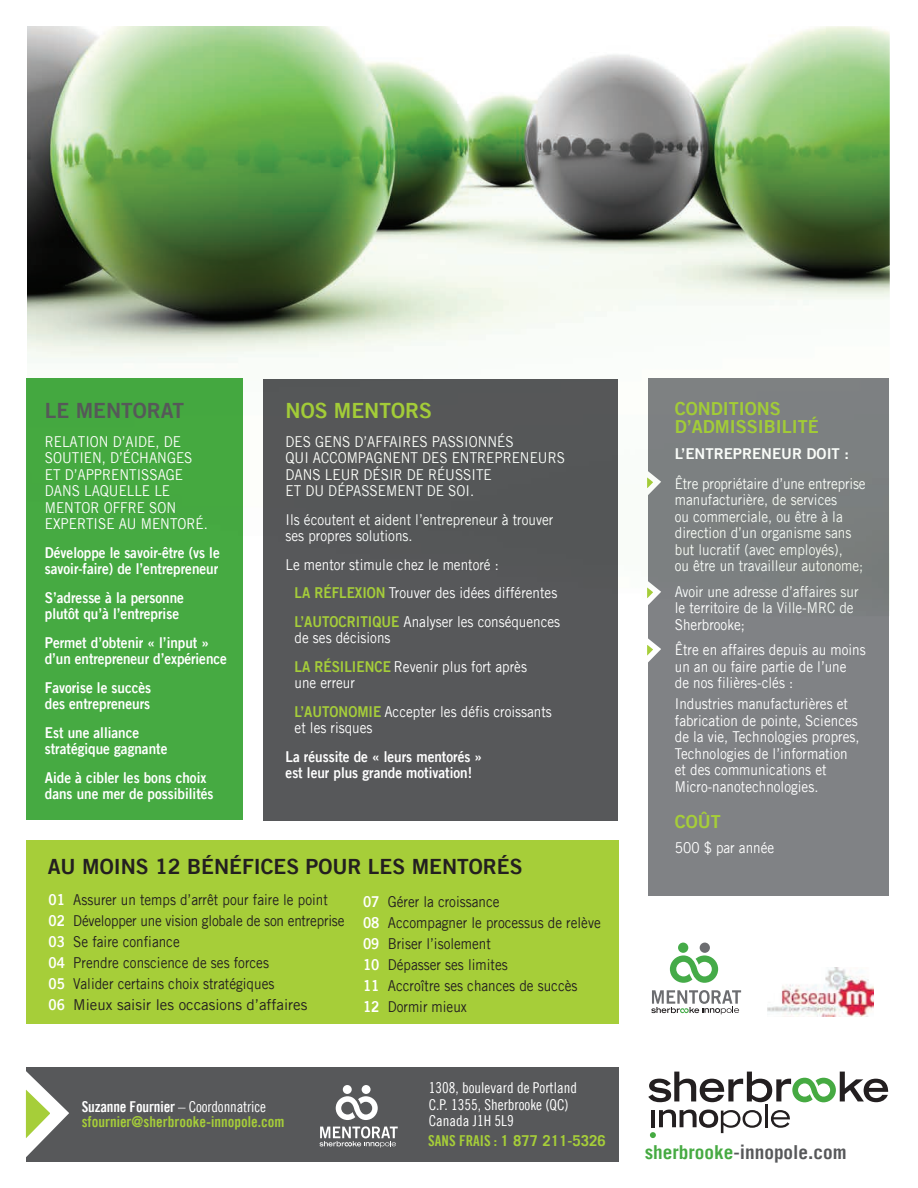
<style>
.page{position:relative;width:918px;height:1188px;background:#fff}
.page>*{position:absolute;margin:0;border:0;box-sizing:border-box;transform-origin:0 0}
.t1{font:21px "Trade Gothic LT Bold Two";color:#231f20}
.t2{font:21px "Trade Gothic LT Bold Two";color:#58595b}
.t3{font:21px "Trade Gothic LT Bold Two";color:#a5cd3a}
.t4{font:700 19.2px "Trade Gothic LT";color:#57585a}
.t5{font:18px/18px "Trade Gothic LT Bold Two";color:#a6ce39}
.t6{font:15px/16.5px "Trade Gothic LT";color:#fff;scale:.9 1}
.t7{font:15px/21px "Trade Gothic LT";color:#231f20;scale:.9 1}
.t8{font:15px/16.5px "Trade Gothic LT Bold Two";color:#fff;scale:.9 1}
.t9{font:15px/15px "Trade Gothic LT Bold Cond Twenty";color:#a6ce39}
.t10{font:15px/16.5px "Trade Gothic LT Cond Eighteen";color:#fff}
.t11{font:700 15px "Trade Gothic LT";color:#a6ce39}
.t12{font:15px "Trade Gothic LT Bold Two";color:#fff}
.s1{font-family:"Trade Gothic LT Bold Two";color:#a5cd3a}
.s2{font-family:"Trade Gothic LT Bold Two";color:#fff}
.s3{color:#fff}
.s4{font-family:"Trade Gothic LT Cond Eighteen";color:#fff}
.s5{font-family:"Trade Gothic LT Bold Cond Twenty";font-weight:400}
.s6{color:#46aa42}
</style>
<div class="page">
<div style="left:26px;top:379px;width:217px;height:441px;background:#46aa42"></div>
<div style="left:26px;top:840px;width:592px;height:184px;background:#a6ce39"></div>
<div style="left:263px;top:379px;width:355px;height:441px;background:#57585a"></div>
<div style="left:649px;top:378px;width:240px;height:518px;background:#808285"></div>
<svg style="left:647px;top:631px;width:14px;height:45px"></svg>
<hr style="left:765px;top:1104px;width:3px;height:23px;background:#231f20">
<svg style="left:771px;top:1110px;width:19px;height:18px"></svg>
<svg style="left:650px;top:1110px;width:112px;height:28px"></svg>
<svg style="left:648px;top:1072px;width:240px;height:30px"></svg>
<div style="left:26px;top:1067px;width:593px;height:94px;background:#57585a"></div>
<svg style="left:25px;top:1071px;width:54px;height:91px"></svg>
<img style="left:27px;top:27px;width:863px;height:589px">
<svg style="left:336px;top:1096px;width:42px;height:24px"></svg>
<div style="left:362px;top:1085px;width:9px;height:9px;background:#fff;border-radius:50%"></div>
<div style="left:343px;top:1085px;width:9px;height:9px;background:#fff;border-radius:50%"></div>
<svg style="left:319px;top:1126px;width:79px;height:22px"></svg>
<img style="left:767px;top:968px;width:106px;height:48px">
<svg style="left:670px;top:955px;width:48px;height:28px"></svg>
<div style="left:700px;top:943px;width:10px;height:10px;background:#6c6d70;border-radius:50%"></div>
<div style="left:678px;top:943px;width:10px;height:10px;background:#45ab48;border-radius:50%"></div>
<svg style="left:651px;top:990px;width:90px;height:24px"></svg>
<h1 class="t2" style="left:45px;top:398px;width:141px">LE MENTORAT</h1>
<p class="t6" style="left:45px;top:433px;width:183px">RELATION D’AIDE, DE<br>SOUTIEN, D’ÉCHANGES<br>ET D’APPRENTISSAGE<br>DANS LAQUELLE LE<br>MENTOR OFFRE SON<br>EXPERTISE AU MENTORÉ.</p>
<p class="t8" style="left:45px;top:544px;width:196px">Développe le savoir-être (vs le savoir-faire) de l’entrepreneur</p>
<p class="t8" style="left:45px;top:589px;width:156px">S’adresse à la personne plutôt qu’à l’entreprise</p>
<p class="t8" style="left:45px;top:634px;width:204px">Permet d’obtenir « l’input » d’un entrepreneur d’expérience</p>
<p class="t8" style="left:45px;top:679px;width:120px">Favorise le succès des entrepreneurs</p>
<p class="t8" style="left:45px;top:724px;width:138px">Est une alliance stratégique gagnante</p>
<p class="t8" style="left:45px;top:769px;width:189px">Aide à cibler les bons choix dans une mer de possibilités</p>
<h1 class="t3" style="left:286px;top:398px;width:148px">NOS MENTORS</h1>
<p class="t6" style="left:286px;top:433px;width:312px">DES GENS D’AFFAIRES PASSIONNÉS<br>QUI ACCOMPAGNENT DES ENTREPRENEURS<br>DANS LEUR DÉSIR DE RÉUSSITE<br>ET DU DÉPASSEMENT DE SOI.</p>
<p class="t6" style="left:286px;top:511px;width:299px">Ils écoutent et aident l’entrepreneur à trouver ses propres solutions.</p>
<p class="t6" style="left:295px;top:550px;width:297px;line-height:28.5px;text-indent:-9px">Le mentor stimule chez le mentoré :<br><span class="s1">LA RÉFLEXION</span> Trouver des idées différentes<br><span class="s1">L’AUTOCRITIQUE</span> Analyser les conséquences</p>
<p class="t6" style="left:295px;top:624px;width:260px;line-height:28.5px">de ses décisions<br><span class="s1">LA RÉSILIENCE</span> Revenir plus fort après</p>
<p class="t6" style="left:295px;top:669px;width:287px;line-height:28.5px">une erreur<br><span class="s1">L’AUTONOMIE</span> Accepter les défis croissants</p>
<p class="t6" style="left:295px;top:720px;width:88px">et les risques</p>
<p class="t8" style="left:286px;top:748px;width:220px">La réussite de « leurs mentorés » est leur plus grande motivation!</p>
<h1 class="t1" style="left:48px;top:854px;width:476px">AU MOINS 12 BÉNÉFICES POUR LES MENTORÉS</h1>
<p class="t7" style="left:49px;top:888px;width:330px"><span class="s2">01</span> Assurer un temps d’arrêt pour faire le point <span class="s2">02</span> Développer une vision globale de son entreprise <span class="s2">03</span> Se faire confiance<br><span class="s2">04</span> Prendre conscience de ses forces<br><span class="s2">05</span> Valider certains choix stratégiques<br><span class="s2">06</span> Mieux saisir les occasions d’affaires</p>
<p class="t7" style="left:363px;top:890px;width:266px"><span class="s2">07</span> Gérer la croissance<br><span class="s2">08</span> Accompagner le processus de relève<br><span class="s2">09</span> Briser l’isolement<br><span class="s2">10</span> Dépasser ses limites<br><span class="s2">11</span> Accroître ses chances de succès<br><span class="s2">12</span> Dormir mieux</p>
<p class="t9" style="left:82px;top:1099px;width:204px"><span class="s3">Suzanne Fournier</span> <span class="s4">– Coordonnatrice </span>sfournier@sherbrooke-innopole.com</p>
<p class="t10" style="left:429px;top:1079px;width:150px">1308, boulevard de Portland<br>C.P. 1355, Sherbrooke (QC)<br>Canada J1H 5L9</p>
<p class="t11" style="left:428px;top:1131px;width:179px"><span class="s5">SANS FRAIS :</span> 1 877 211-5326</p>
<p class="t5" style="left:675px;top:400px;width:145px">CONDITIONS<br>D’ADMISSIBILITÉ</p>
<p class="t12" style="left:675px;top:444px;width:176px">L’ENTREPRENEUR DOIT :</p>
<p class="t6" style="left:675px;top:475px;width:214px">Être propriétaire d’une entreprise manufacturière, de services<br>ou commerciale, ou être à la direction d’un organisme sans but lucratif (avec employés),<br>ou être un travailleur autonome;</p>
<p class="t6" style="left:675px;top:583px;width:206px">Avoir une adresse d’affaires sur le territoire de la Ville-MRC de<br>Sherbrooke;</p>
<p class="t6" style="left:675px;top:642px;width:214px">Être en affaires depuis au moins un an ou faire partie de l’une<br>de nos filières-clés :</p>
<p class="t6" style="left:675px;top:696px;width:207px">Industries manufacturières et fabrication de pointe, Sciences de la vie, Technologies propres,<br>Technologies de l’information et des communications et<br>Micro-nanotechnologies.</p>
<p class="t5" style="left:675px;top:812px;width:48px">COÛT</p>
<p class="t6" style="left:675px;top:840px;width:112px">500 $ par année</p>
<p class="t4" style="left:645px;top:1141px;width:204px"><span class="s6">sherbrooke</span>-innopole.com</p>
</div>
